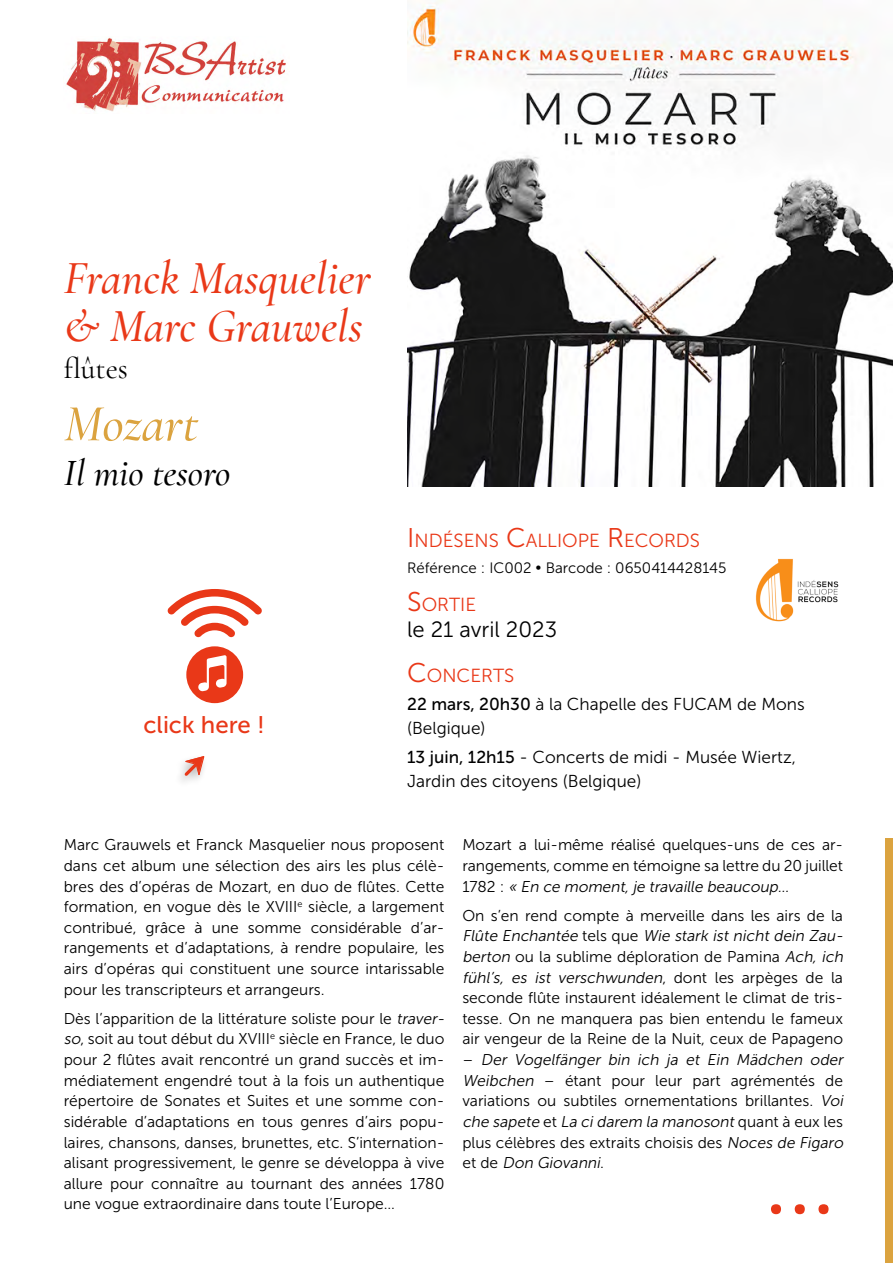
<style>
.page{position:relative;width:893px;height:1263px;background:#fff}
.page>*{position:absolute;margin:0;border:0;box-sizing:border-box;transform-origin:0 0}
.t1{font:italic 500 108px "Cormorant Garamond";color:#e93818}
.t2{font:italic 500 52.5px "Cormorant Garamond";color:#dba33f}
.t3{font:italic 500 46.5px/48px "Cormorant Garamond";color:#e93818}
.t4{font:italic 500 37.5px "Cormorant Garamond";color:#000}
.t5{font:30px "Cormorant Garamond";color:#000}
.t6{font:24px "Museo Sans 500";color:#e93818}
.t7{font:22.05px "Museo Sans 300";color:#000}
.t8{font:18.9px "Museo Sans 300";color:#e93818}
.t9{font:17.25px/24px "Museo Sans 300";color:#000}
.t10{font:15.6px/20.7px "Museo Sans 300";color:#000}
.t11{font:15px "Museo Sans 300";color:#000}
.s1{font-size:27px}
.s2{font-family:"Museo Sans 500"}
.s3{font-style:italic}
</style>
<div class="page">
<div style="left:885px;top:838px;width:8px;height:425px;background:#dba33f"></div>
<img style="left:66px;top:37px;width:220px;height:75px">
<img style="left:407px;top:0;width:486px;height:486px">
<img style="left:755px;top:558px;width:84px;height:64px">
<svg style="left:167px;top:589px;width:95px;height:48px"></svg>
<svg style="left:186px;top:646px;width:57px;height:57px"></svg>
<svg style="left:182px;top:756px;width:23px;height:23px"></svg>
<h3 class="t3" style="left:64px;top:254px;width:308px">Franck Masquelier &amp; Marc Grauwels</h3>
<h3 class="t5" style="left:64px;top:350px;width:66px">flûtes</h3>
<h2 class="t2" style="left:64px;top:392px;width:136px">Mozart</h2>
<h3 class="t4" style="left:64px;top:451px;width:168px">Il mio tesoro</h3>
<h3 class="t6" style="left:144px;top:712px;width:123px">click here !</h3>
<p class="t8" style="left:407px;top:531px;width:294px"><span class="s1">I</span>NDÉSENS <span class="s1">C</span>ALLIOPE <span class="s1">R</span>ECORDS</p>
<p class="t11" style="left:407px;top:560px;width:321px">Référence : IC002 • Barcode : 0650414428145</p>
<p class="t8" style="left:407px;top:594px;width:71px"><span class="s1">S</span>ORTIE</p>
<h3 class="t7" style="left:407px;top:618px;width:151px">le 21 avril 2023</h3>
<p class="t8" style="left:407px;top:665px;width:109px"><span class="s1">C</span>ONCERTS</p>
<p class="t9" style="left:407px;top:693px;width:399px"><span class="s2">22 mars, 20h30</span> à la Chapelle des FUCAM de Mons (Belgique)</p>
<p class="t9" style="left:407px;top:745px;width:390px"><span class="s2">13 juin, 12h15</span> - Concerts de midi - Musée Wiertz,<br>Jardin des citoyens (Belgique)</p>
<p class="t10" style="left:64px;top:835px;width:382px;text-align:justify">Marc Grauwels et Franck Masquelier nous proposent dans cet album une sélection des airs les plus célè&shy;bres des d’opéras de Mozart, en duo de flûtes. Cette formation, en vogue dès le XVIII<sup>e</sup> siècle, a largement contribué, grâce à une somme considérable d’ar&shy;rangements et d’adaptations, à rendre populaire, les airs d’opéras qui constituent une source intarissable pour les transcripteurs et arrangeurs.</p>
<p class="t10" style="left:64px;top:1008px;width:385px">Dès l’apparition de la littérature soliste pour le <span class="s3">traver&shy;so</span>, soit au tout début du XVIII<sup>e</sup> siècle en France, le duo pour 2 flûtes avait rencontré un grand succès et im&shy;médiatement engendré tout à la fois un authentique répertoire de Sonates et Suites et une somme con&shy;sidérable d’adaptations en tous genres d’airs popu&shy;laires, chansons, danses, brunettes, etc. S’internation&shy;alisant progressivement, le genre se développa à vive allure pour connaître au tournant des années 1780 une vogue extraordinaire dans toute l’Europe…</p>
<p class="t10" style="left:462px;top:835px;width:382px;text-align:justify">Mozart a lui-même réalisé quelques-uns de ces ar&shy;rangements, comme en témoigne sa lettre du 20 juillet 1 7 8 2 : <span class="s3">« En ce moment, je travaille beaucoup…</span></p>
<p class="t10" style="left:462px;top:905px;width:385px">On s’en rend compte à merveille dans les airs de la <span class="s3">Flûte Enchantée</span> t e l s q u e <span class="s3">Wie stark ist nicht dein Zau&shy;berton</span> ou la sublime déploration de Pamina <span class="s3">Ach, ich fühl’s, es ist verschwunden</span>, d o n t l e s a r p è g e s d e l a seconde flûte instaurent idéalement le climat de tris&shy;tesse. On ne manquera pas bien entendu le fameux air vengeur de la Reine de la Nuit, ceux de Papageno</p>
<p class="t10" style="left:462px;top:1049px;width:385px">– <span class="s3">Der Vogelfänger bin ich ja et Ein Mädchen oder Weibchen</span> – étant pour leur part agrémentés de variations ou subtiles ornementations brillantes. <span class="s3">Voi che sapete</span> e t <span class="s3">La cidarem la manosont</span>q u a n t à e u x l e s plus célèbres des extraits choisis des <span class="s3">Noces de Figaro </span>e t d e <span class="s3">Don Giovanni</span>.</p>
<h1 class="t1" style="left:768px;top:1114px;width:71px">...</h1>
</div>
